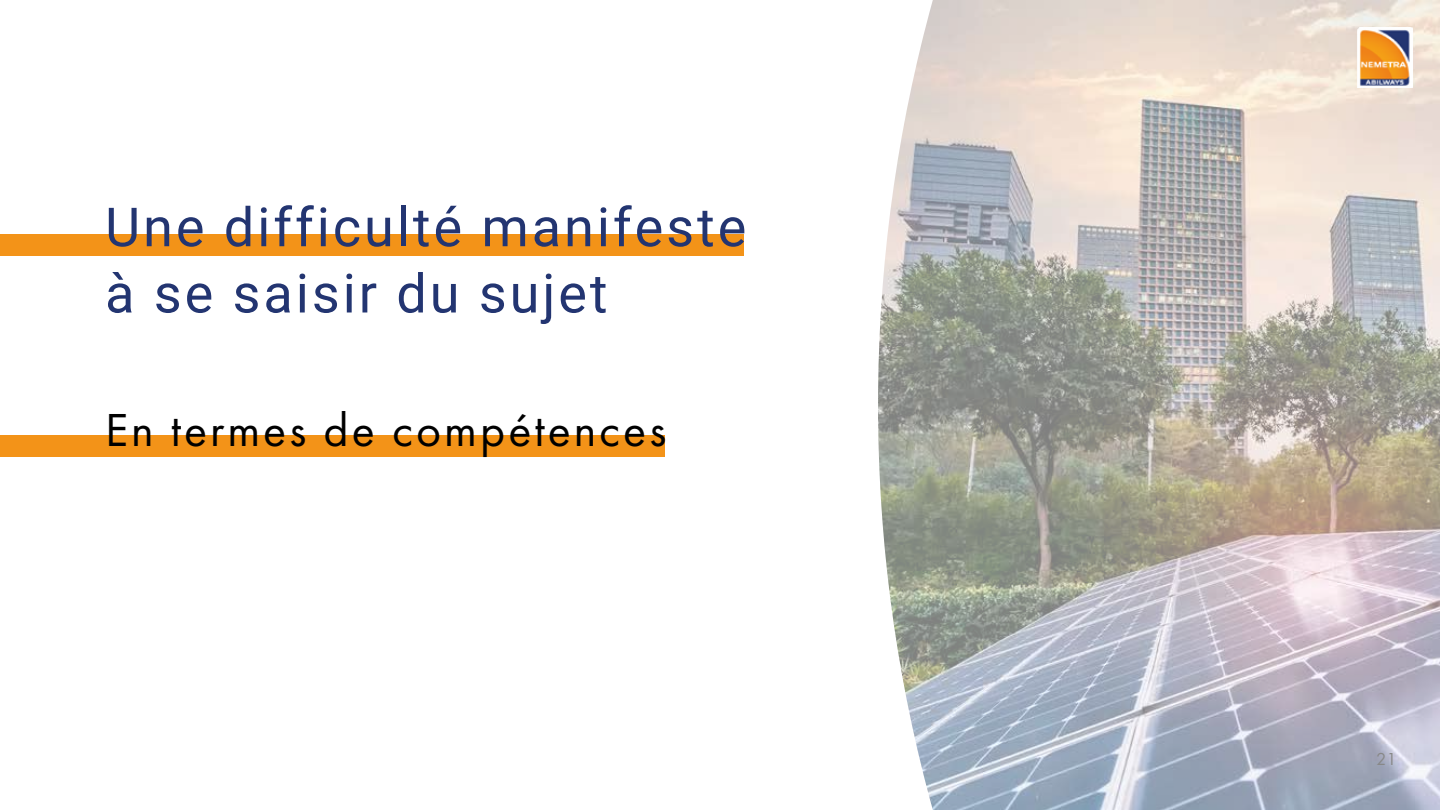
<style>
.page{position:relative;width:1440px;height:810px;background:#fff}
.page>*{position:absolute;margin:0;border:0;box-sizing:border-box;transform-origin:0 0}
.t1{font:54px/66.3px "Roboto";letter-spacing:.055em;color:#233571}
.t2{font:48px "Futura PT";letter-spacing:.06em;color:#000}
.t3{font:18px "Futura PT";color:#888}
</style>
<div class="page">
<img style="left:878px;top:0;width:562px;height:810px">
<div style="left:0;top:435px;width:665px;height:22px;background:#f39318"></div>
<div style="left:0;top:234px;width:744px;height:22px;background:#f39318"></div>
<img style="left:1358px;top:28px;width:53px;height:59px">
<p class="t1" style="left:105px;top:198px;width:643px">Une difficulté manifeste à se saisir du sujet</p>
<p class="t2" style="left:105px;top:410px;width:563px">En termes de compétences</p>
<p class="t3" style="left:1376px;top:752px;width:22px">21</p>
</div>
